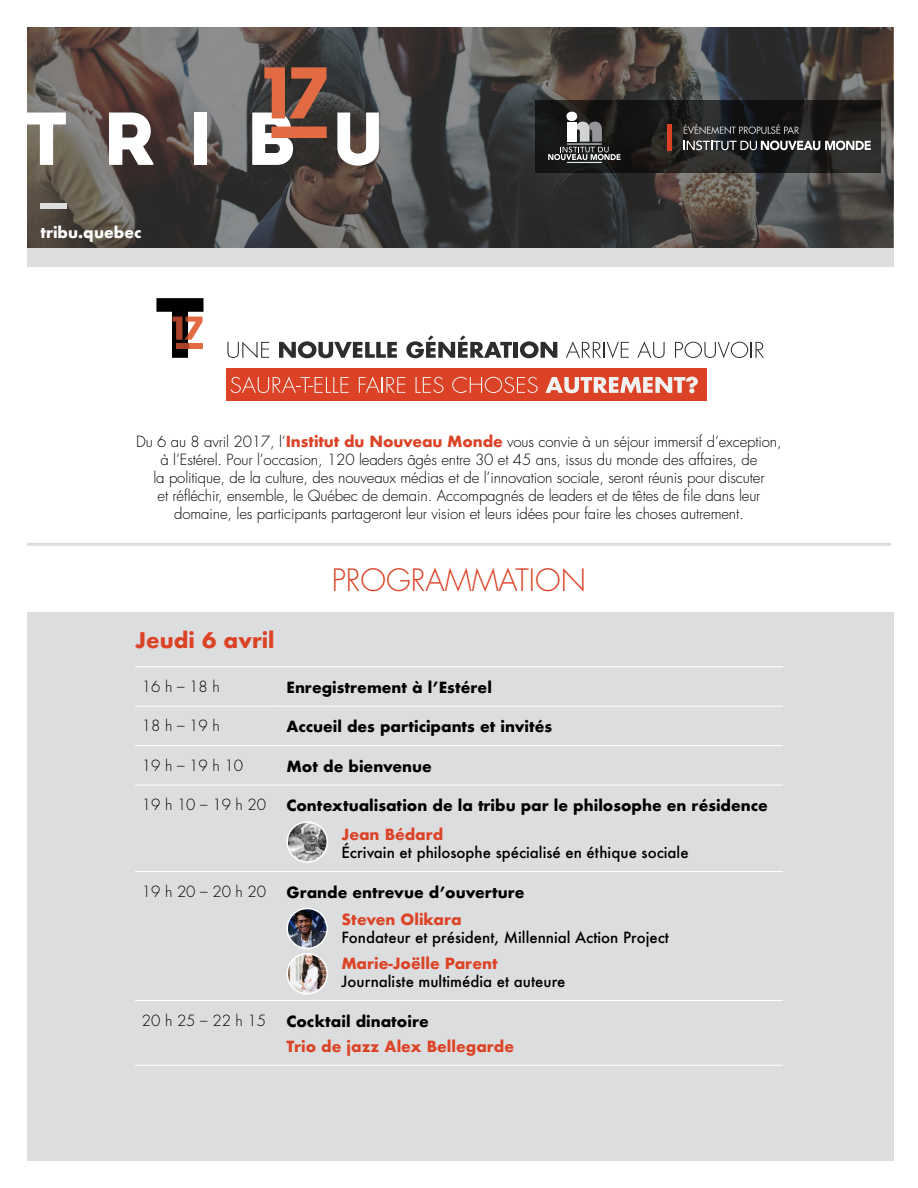
<style>
.page{position:relative;width:918px;height:1188px;background:#fff}
.page>*{position:absolute;margin:0;border:0;box-sizing:border-box;transform-origin:0 0}
.t1{font:300 30px "Futura";color:#dc4326}
.t2{font:700 21px "Futura";color:#dc4326}
.t3{font:300 15px/18px "Futura";letter-spacing:-.01em;color:#000;text-align:center}
.t4{font:700 15px "Futura";color:#000}
.t5{font:500 15px "Futura";color:#000}
.t6{font:700 15px "Futura";color:#dc4326}
.t7{font:700 15px "Futura";color:#fff}
.s1{font-weight:700;color:#dc4326}
</style>
<div class="page">
<div style="left:27px;top:27px;width:866px;height:1134px;background:#dcddde"></div>
<div style="left:0;top:267px;width:918px;height:345px;background:#fff"></div>
<div style="left:226px;top:368px;width:481px;height:33px;background:#dc4326"></div>
<svg style="left:227px;top:342px;width:42px;height:16px"></svg>
<svg style="left:279px;top:341px;width:118px;height:17px"></svg>
<svg style="left:406px;top:335px;width:106px;height:23px"></svg>
<hr style="left:514px;top:342px;width:4px;height:16px;background:#2d2d2e">
<svg style="left:520px;top:341px;width:37px;height:17px"></svg>
<svg style="left:566px;top:341px;width:63px;height:17px"></svg>
<svg style="left:637px;top:341px;width:28px;height:17px"></svg>
<svg style="left:675px;top:342px;width:89px;height:16px"></svg>
<svg style="left:231px;top:376px;width:118px;height:17px"></svg>
<svg style="left:359px;top:376px;width:46px;height:17px"></svg>
<svg style="left:416px;top:377px;width:28px;height:16px"></svg>
<svg style="left:452px;top:377px;width:86px;height:16px"></svg>
<svg style="left:545px;top:377px;width:153px;height:16px"></svg>
<svg style="left:156px;top:298px;width:48px;height:60px"></svg>
<div style="left:188px;top:343px;width:15px;height:6px;background:#e26b43"></div>
<div style="left:176px;top:343px;width:12px;height:6px;background:#aa4229"></div>
<svg style="left:28px;top:27px;width:865px;height:220px;background:#4d4947"></svg>
<svg style="left:535px;top:100px;width:346px;height:73px;background:#1e1d1d"></svg>
<svg style="left:27px;top:113px;width:39px;height:52px;background:#b7b3ab"></svg>
<svg style="left:109px;top:113px;width:47px;height:52px;background:#c1bcbc"></svg>
<svg style="left:337px;top:113px;width:42px;height:53px;background:#bcb7b5"></svg>
<div style="left:194px;top:113px;width:13px;height:52px;background:#fff"></div>
<svg style="left:252px;top:67px;width:75px;height:98px;background:#956e61"></svg>
<hr style="left:667px;top:124px;width:4px;height:26px;background:#dc4326">
<svg style="left:684px;top:141px;width:187px;height:9px;background:#818181"></svg>
<svg style="left:684px;top:124px;width:115px;height:10px"></svg>
<div style="left:566px;top:112px;width:11px;height:9px;background:#fff;border-radius:50%"></div>
<hr style="left:567px;top:162px;width:35px;height:1px;background:#fff">
<svg style="left:548px;top:122px;width:73px;height:38px;background:#5a5b5b"></svg>
<div style="left:40px;top:203px;width:27px;height:6px;background:#dcddde"></div>
<hr style="left:135px;top:666px;width:145px;height:1px;background:#fff">
<hr style="left:280px;top:666px;width:503px;height:1px;background:#fff">
<hr style="left:135px;top:706px;width:145px;height:1px;background:#fff">
<hr style="left:280px;top:706px;width:503px;height:1px;background:#fff">
<hr style="left:135px;top:745px;width:145px;height:1px;background:#fff">
<hr style="left:280px;top:745px;width:503px;height:1px;background:#fff">
<hr style="left:135px;top:785px;width:145px;height:1px;background:#fff">
<hr style="left:280px;top:785px;width:503px;height:1px;background:#fff">
<hr style="left:135px;top:871px;width:145px;height:1px;background:#fff">
<hr style="left:280px;top:871px;width:503px;height:1px;background:#fff">
<hr style="left:135px;top:1000px;width:145px;height:1px;background:#fff">
<hr style="left:280px;top:1000px;width:503px;height:1px;background:#fff">
<hr style="left:135px;top:1065px;width:145px;height:1px;background:#fff">
<hr style="left:280px;top:1065px;width:503px;height:1px;background:#fff">
<img style="left:287px;top:822px;width:40px;height:40px;border-radius:20px">
<div style="left:286px;top:821px;width:42px;height:42px;border:2px solid #fff;border-radius:50%"></div>
<img style="left:287px;top:908px;width:40px;height:41px;border-radius:20px">
<div style="left:286px;top:908px;width:42px;height:41px;border:2px solid #fff;border-radius:50%"></div>
<img style="left:287px;top:954px;width:40px;height:40px;border-radius:20px">
<div style="left:286px;top:953px;width:42px;height:42px;border:2px solid #fff;border-radius:50%"></div>
<hr style="left:27px;top:543px;width:864px;height:3px;background:#dcddde">
<p class="t7" style="left:40px;top:222px;width:102px">tribu.quebec</p>
<p class="t3" style="left:136px;top:433px;width:647px">Du 6 au 8 avril 2017, l’<span class="s1">Institut du Nouveau Monde</span> vous convie à un séjour immersif d’exception, à l’Estérel. Pour l’occasion, 120 leaders âgés entre 30 et 45 ans, issus du monde des affaires, de<br>la politique, de la culture, des nouveaux médias et de l’innovation sociale, seront réunis pour discuter<br>et réfléchir, ensemble, le Québec de demain. Accompagnés de leaders et de têtes de file dans leur domaine, les participants partageront leur vision et leurs idées pour faire les choses autrement.</p>
<h2 class="t2" style="left:135px;top:625px;width:141px">Jeudi 6 avril</h2>
<h1 class="t1" style="left:332px;top:561px;width:256px">PROGRAMMATION</h1>
<p class="t3" style="left:142px;top:677px;width:79px">16 h – 18 h</p>
<p class="t4" style="left:286px;top:676px;width:207px">Enregistrement à l’Estérel</p>
<p class="t3" style="left:142px;top:717px;width:79px">18 h – 19 h</p>
<p class="t4" style="left:286px;top:716px;width:267px">Accueil des participants et invités</p>
<p class="t3" style="left:142px;top:756px;width:103px">19 h – 19 h 10</p>
<p class="t4" style="left:286px;top:755px;width:147px">Mot de bienvenue</p>
<p class="t3" style="left:142px;top:796px;width:126px">19 h 10 – 19 h 20</p>
<p class="t4" style="left:286px;top:795px;width:483px">Contextualisation de la tribu par le philosophe en résidence</p>
<p class="t6" style="left:341px;top:824px;width:103px">Jean Bédard</p>
<p class="t5" style="left:341px;top:842px;width:349px">Écrivain et philosophe spécialisé en éthique sociale</p>
<p class="t3" style="left:142px;top:882px;width:126px">19 h 20 – 20 h 20</p>
<p class="t4" style="left:286px;top:881px;width:240px">Grande entrevue d’ouverture</p>
<p class="t6" style="left:341px;top:908px;width:122px">Steven Olikara</p>
<p class="t5" style="left:341px;top:927px;width:329px">Fondateur et président, Millennial Action Project</p>
<p class="t6" style="left:341px;top:953px;width:158px">Marie-Joëlle Parent</p>
<p class="t5" style="left:341px;top:971px;width:226px">Journaliste multimédia et auteure</p>
<p class="t3" style="left:142px;top:1011px;width:126px">20 h 25 – 22 h 15</p>
<p class="t4" style="left:286px;top:1010px;width:144px">Cocktail dinatoire</p>
<p class="t6" style="left:286px;top:1035px;width:229px">Trio de jazz Alex Bellegarde</p>
</div>
